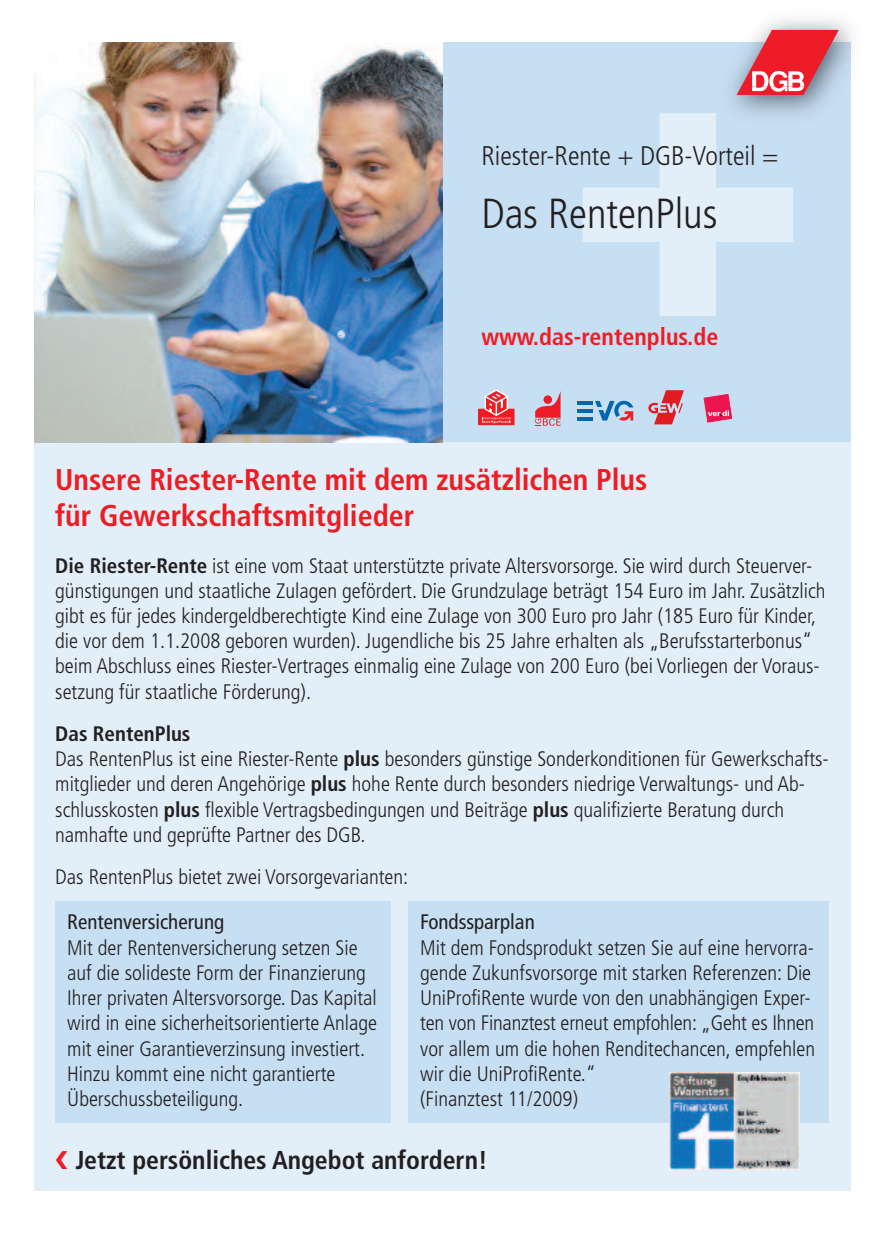
<style>
.page{position:relative;width:893px;height:1259px;background:#fff}
.page>*{position:absolute;margin:0;border:0;box-sizing:border-box;transform-origin:0 0}
.t1{font:300 condensed 42px "Frutiger";color:#231f20}
.t2{font:700 condensed 30px/36px "Frutiger";color:#ee1d23}
.t3{font:300 condensed 27px "Frutiger";color:#231f20}
.t4{font:700 condensed 25.8px "Frutiger";color:#231f20}
.t5{font:700 condensed 24px "Frutiger";color:#ee1d23}
.t6{font:300 condensed 21px/25.2px "Frutiger";color:#231f20}
.t7{font:condensed 21px "Frutiger";color:#231f20}
.s1{font-weight:700}
.s2{font-family:"Rautesemi";font-weight:400;font-stretch:normal;color:#ee1d23}
</style>
<div class="page">
<div style="left:34px;top:442px;width:816px;height:749px;background:#e2eef8"></div>
<div style="left:55px;top:901px;width:336px;height:222px;background:#c7dff2"></div>
<div style="left:408px;top:901px;width:421px;height:222px;background:#c7dff2"></div>
<div style="left:442px;top:43px;width:408px;height:399px;background:#c7dff2"></div>
<img style="left:34px;top:43px;width:408px;height:399px">
<div style="left:479px;top:409px;width:35px;height:16px;background:#ee1d23"></div>
<svg style="left:482px;top:390px;width:29px;height:33px"></svg>
<svg style="left:535px;top:391px;width:26px;height:35px"></svg>
<svg style="left:595px;top:401px;width:38px;height:19px"></svg>
<hr style="left:577px;top:401px;width:16px;height:4px;background:#0166b3">
<hr style="left:577px;top:409px;width:16px;height:4px;background:#0166b3">
<hr style="left:577px;top:417px;width:16px;height:3px;background:#0166b3">
<svg style="left:704px;top:394px;width:28px;height:28px"></svg>
<svg style="left:648px;top:390px;width:36px;height:34px"></svg>
<svg style="left:582px;top:113px;width:211px;height:203px"></svg>
<img style="left:712px;top:18px;width:140px;height:122px">
<img style="left:712px;top:113px;width:7px;height:27px">
<svg style="left:737px;top:30px;width:102px;height:65px;background:#db6b77"></svg>
<img style="left:669px;top:1072px;width:131px;height:97px">
<p class="t3" style="left:481px;top:145px;width:298px">Riester-Rente + DGB-Vorteil =</p>
<h1 class="t1" style="left:481px;top:196px;width:238px">Das RentenPlus</h1>
<p class="t5" style="left:481px;top:327px;width:239px">www.das-rentenplus.de</p>
<h2 class="t2" style="left:55px;top:464px;width:593px">Unsere Riester-Rente mit dem zusätzlichen Plus für Gewerkschaftsmitglieder</h2>
<p class="t6" style="left:55px;top:554px;width:772px"><span class="s1">Die Riester-Rente</span> ist eine vom Staat unterstützte private Altersvorsorge. Sie wird durch Steuerver&shy;günstigungen und staatliche Zulagen gefördert. Die Grundzulage beträgt 154 Euro im Jahr. Zusätzlich gibt es für jedes kindergeldberechtigte Kind eine Zulage von 300 Euro pro Jahr (185 Euro für Kinder, die vor dem 1.1.2008 geboren wurden). Jugendliche bis 25 Jahre erhalten als „Berufsstarterbonus“ beim Abschluss eines Riester-Vertrages einmalig eine Zulage von 200 Euro (bei Vorliegen der Voraus&shy;setzung für staatliche Förderung).</p>
<p class="t6" style="left:55px;top:722px;width:775px"><span class="s1">Das RentenPlus<br></span>Das RentenPlus ist eine Riester-Rente <span class="s1">plus</span> besonders günstige Sonderkonditionen für Gewerkschafts&shy;mitglieder und deren Angehörige <span class="s1">plus</span> hohe Rente durch besonders niedrige Verwaltungs- und Ab&shy;schlusskosten <span class="s1">plus</span> flexible Vertragsbedingungen und Beiträge <span class="s1">plus</span> qualifizierte Beratung durch namhafte und geprüfte Partner des DGB.</p>
<p class="t6" style="left:55px;top:865px;width:354px">Das RentenPlus bietet zwei Vorsorgevarianten:</p>
<p class="t7" style="left:67px;top:913px;width:158px">Rentenversicherung</p>
<p class="t6" style="left:67px;top:936px;width:311px">Mit der Rentenversicherung setzen Sie auf die solideste Form der Finanzierung Ihrer privaten Altersvorsorge. Das Kapital wird in eine sicherheitsorientierte Anlage mit einer Garantieverzinsung investiert.<br>Hinzu kommt eine nicht garantierte Überschussbeteiligung.</p>
<p class="t7" style="left:420px;top:913px;width:116px">Fondssparplan</p>
<p class="t6" style="left:420px;top:936px;width:396px">Mit dem Fondsprodukt setzen Sie auf eine hervorra&shy;gende Zukunfsvorsorge mit starken Referenzen: Die UniProfiRente wurde von den unabhängigen Exper&shy;ten von Finanztest erneut empfohlen: „Geht es Ihnen vor allem um die hohen Renditechancen, empfehlen wir die UniProfiRente.“<br>(Finanztest 11/2009)</p>
<p class="t4" style="left:55px;top:1149px;width:434px"><span class="s2">Ä</span> Jetzt persönliches Angebot anfordern!</p>
</div>
